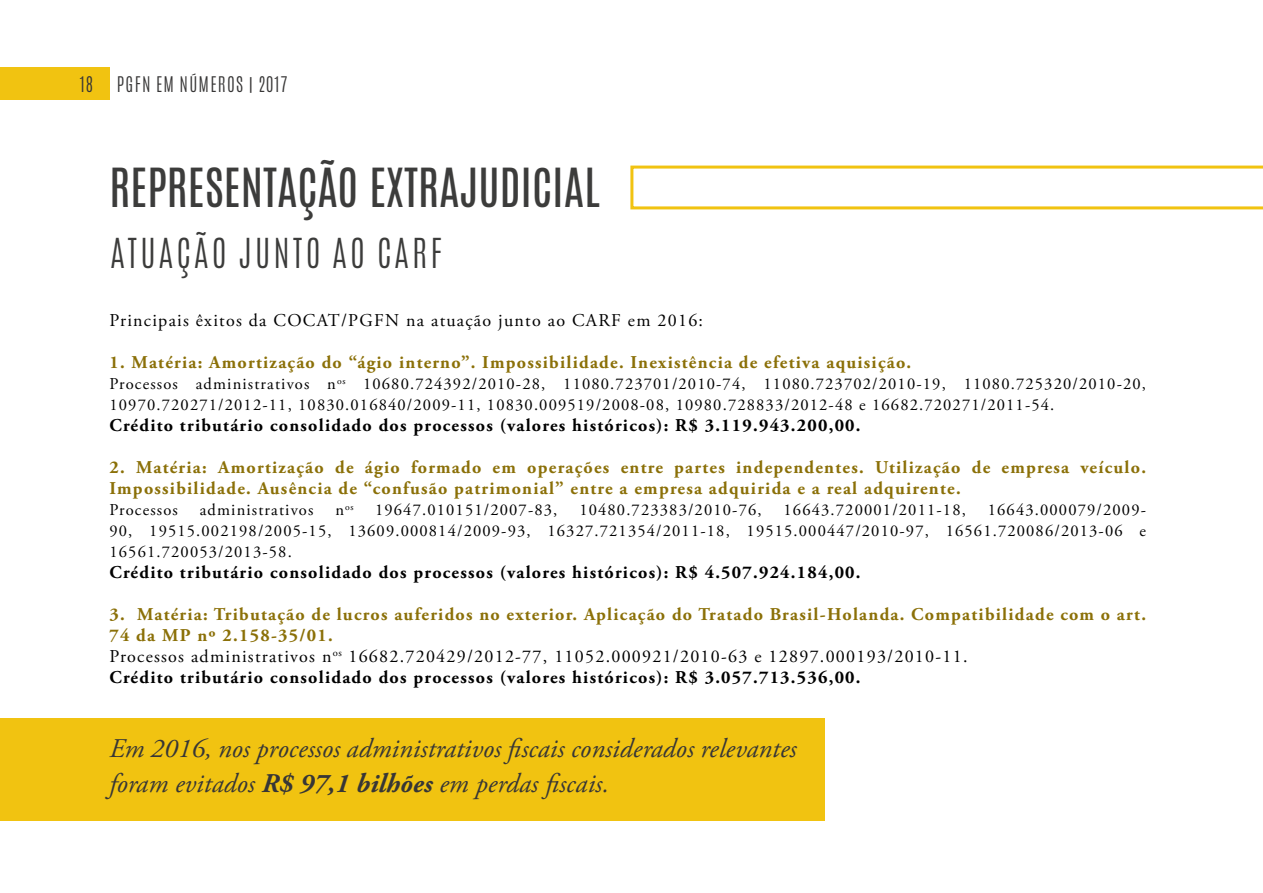
<style>
.page{position:relative;width:1263px;height:893px;background:#fff}
.page>*{position:absolute;margin:0;border:0;box-sizing:border-box;transform-origin:0 0}
.t1{font:45px "Antonio";color:#3c3c3b}
.t2{font:300 34.5px "Antonio";letter-spacing:.09em;color:#3c3c3b}
.t3{font:italic 27px/34.5px "Adobe Garamond Pro";letter-spacing:.005em;color:#373636}
.t4{font:700 18px/21px "Adobe Garamond Pro";letter-spacing:.07em;color:#8b7008}
.t5{font:700 18px "Adobe Garamond Pro";letter-spacing:.07em;color:#000}
.t6{font:18px "Adobe Garamond Pro";letter-spacing:.07em;color:#000}
.t7{font:300 18px "Antonio";letter-spacing:.07em;color:#373636}
.t8{font:16.5px/21px "Adobe Garamond Pro";letter-spacing:.07em;color:#000}
.t9{font:9.6px "Adobe Garamond Pro";color:#000}
.s1{font-size:16.5px}
.s2{font-weight:400;color:#000}
.s3{color:#000}
.s4{font-weight:700}
</style>
<div class="page">
<div style="left:0;top:67px;width:109px;height:32px;background:#f1c311"></div>
<div style="left:0;top:718px;width:825px;height:103px;background:#f1c311"></div>
<svg style="left:630px;top:166px;width:633px;height:43px"></svg>
<p class="t7" style="left:80px;top:71px;width:14px">18</p>
<p class="t7" style="left:117px;top:71px;width:172px">PGFN EM NÚMEROS | 2017</p>
<h1 class="t1" style="left:109px;top:154px;width:492px">REPRESENTAÇÃO EXTRAJUDICIAL</h1>
<h2 class="t2" style="left:111px;top:228px;width:333px">ATUAÇÃO JUNTO AO CARF</h2>
<p class="t6" style="left:109px;top:310px;width:595px">Principais êxitos da COCAT/PGFN na atuação junto ao CARF em 2016:</p>
<p class="t4" style="left:109px;top:352px;width:803px">1. Matéria: Amortização do “ágio interno”. Impossibilidade. Inexistência de efetiva aquisição.</p>
<p class="t8" style="left:109px;top:374px;width:1038px">Processos administrativos n<sup>os</sup> 10680.724392/2010-28, 11080.723701/2010-74, 11080.723702/2010-19, 11080.725320/2010-20,<br>10970.720271/2012-11, 10830.016840/2009-11, 10830.009519/2008-08, 10980.728833/2012-48 e 16682.720271/2011-54.</p>
<p class="t5" style="left:109px;top:415px;width:753px">Crédito tributário consolidado dos processos (valores históricos): R$ 3.119.943.200,00.</p>
<p class="t4" style="left:109px;top:457px;width:1038px">2. Matéria: Amortização de ágio formado em operações entre partes independentes. Utilização de empresa veículo.<br>Impossibilidade. Ausência de “confusão patrimonial” entre a empresa adquirida e a real adquirente.</p>
<p class="t8" style="left:109px;top:500px;width:70px">Processos</p>
<p class="t8" style="left:200px;top:500px;width:115px">administrativos</p>
<p class="t9" style="left:335px;top:501px;width:20px"><span class="s1">n</span>os</p>
<p class="t8" style="left:375px;top:500px;width:184px">19647.010151/2007-83,</p>
<p class="t8" style="left:579px;top:500px;width:184px">10480.723383/2010-76,</p>
<p class="t8" style="left:783px;top:500px;width:184px">16643.720001/2011-18,</p>
<p class="t8" style="left:109px;top:500px;width:1038px;text-align:justify;text-indent:878px">16643.000079/2009- 90, 19515.002198/2005-15, 13609.000814/2009-93, 16327.721354/2011-18, 19515.000447/2010-97, 16561.720086/2013-06 e 16561.720053/2013-58.</p>
<p class="t5" style="left:109px;top:562px;width:753px">Crédito tributário consolidado dos processos (valores históricos): R$ 4.507.924.184,00.</p>
<p class="t4" style="left:109px;top:604px;width:1038px">3. Matéria: Tributação de lucros auferidos no exterior. Aplicação do Tratado Brasil-Holanda. Compatibilidade com o art.<br>74 da MP nº 2.158-35/01.<br><span class="s2">Processos administrativos n</span><sup>os</sup> <span class="s2">16682.720429/2012-77, 11052.000921/2010-63 e 12897.000193/2010-11.<br></span><span class="s3">Crédito tributário consolidado dos processos (valores históricos): R$ 3.057.713.536,00.</span></p>
<h3 class="t3" style="left:109px;top:732px;width:689px">Em 2016, nos processos administrativos fiscais considerados relevantes foram evitados <span class="s4">R$ 97,1 bilhões</span> em perdas fiscais.</h3>
</div>
